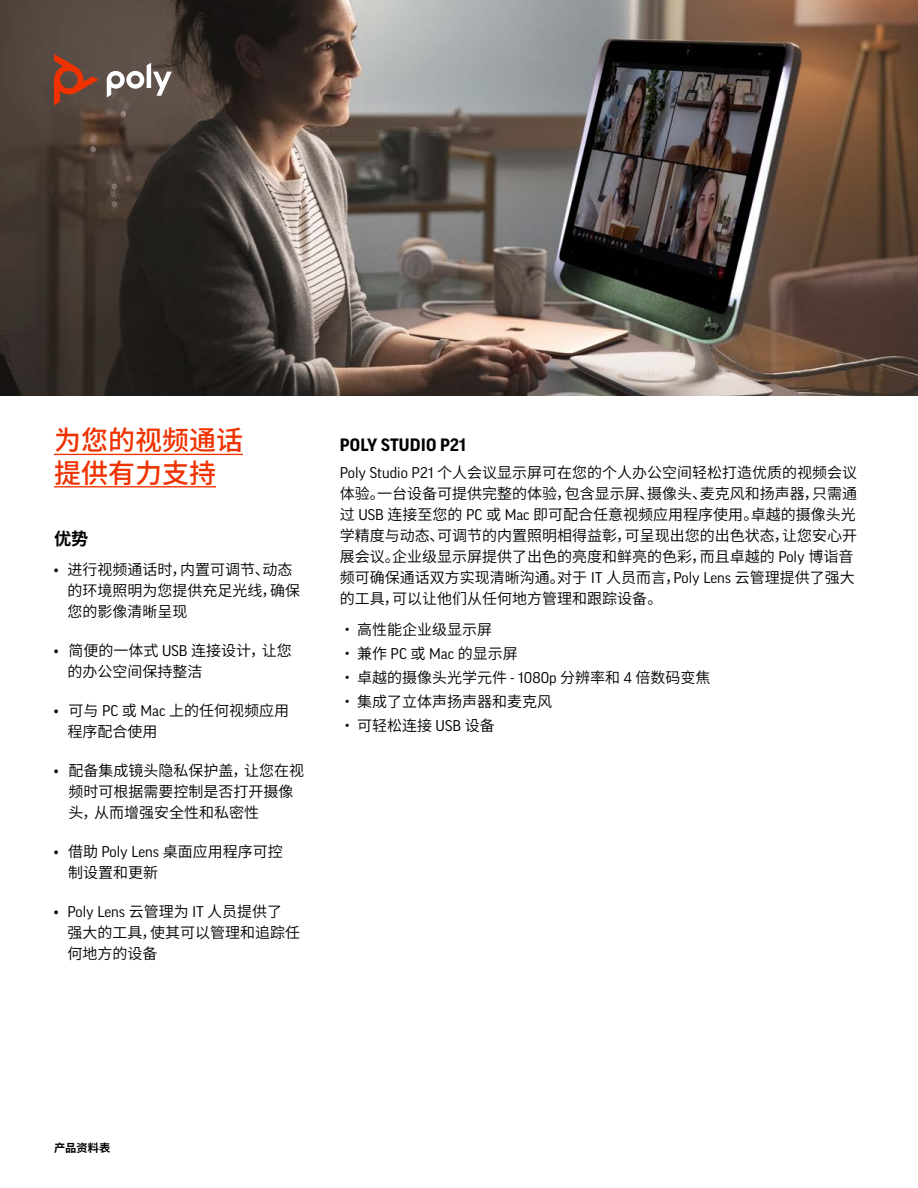
<style>
.page{position:relative;width:918px;height:1188px;background:#fff}
.page>*{position:absolute;margin:0;border:0;box-sizing:border-box;transform-origin:0 0}
.t1{font:500 27px/32.4px "Source Han Sans CN";color:#ef3200}
.t2{font:700 17.25px "Good Pro";letter-spacing:.01em;color:#000}
.t3{font:700 17.25px "Source Han Sans CN";color:#000}
.t4{font:15px/21px "Source Han Sans CN";color:#000}
.t5{font:15px "Good Pro";color:#000}
.t6{font:700 11.25px "Source Han Sans CN";color:#000}
.s1{font-family:"Good Pro"}
.s2{font-family:"Source Han Sans CN"}
</style>
<div class="page">
<img style="left:0;top:0;width:918px;height:396px">
<hr style="left:54px;top:454px;width:189px;height:1px;background:#ef3200">
<hr style="left:54px;top:486px;width:162px;height:1px;background:#ef3200">
<svg style="left:107px;top:63px;width:65px;height:34px"></svg>
<svg style="left:54px;top:54px;width:44px;height:51px;background:#89432d"></svg>
<h1 class="t1" style="left:54px;top:425px;width:190px">为您的视频通话提供有力支持</h1>
<p class="t3" style="left:54px;top:529px;width:36px">优势</p>
<p class="t4" style="left:68px;top:559px;width:234px;text-indent:-14px"><span class="s1">•</span> 进行视频通话时，内置可调节、动态的环境照明为您提供充足光线，确保您的影像清晰呈现</p>
<p class="t4" style="left:68px;top:640px;width:226px;text-indent:-14px"><span class="s1">•</span> 简便的一体式 <span class="s1">USB</span> 连接设计，让您的办公空间保持整洁</p>
<p class="t4" style="left:68px;top:700px;width:223px;text-indent:-14px"><span class="s1">•</span> 可与 <span class="s1">PC</span> 或 <span class="s1">Mac</span> 上的任何视频应用程序配合使用</p>
<p class="t4" style="left:68px;top:760px;width:237px;text-indent:-14px"><span class="s1">•</span> 配备集成镜头隐私保护盖，让您在视频时可根据需要控制是否打开摄像头，从而增强安全性和私密性</p>
<p class="t4" style="left:68px;top:841px;width:216px;text-indent:-14px"><span class="s1">•</span> 借助 <span class="s1">Poly Lens</span> 桌面应用程序可控制设置和更新</p>
<p class="t5" style="left:54px;top:903px;width:230px">• Poly Lens <span class="s2">云管理为</span> IT <span class="s2">人员提供了</span></p>
<p class="t4" style="left:68px;top:922px;width:234px">强大的工具，使其可以管理和追踪任何地方的设备</p>
<p class="t2" style="left:340px;top:435px;width:128px">POLY STUDIO P21</p>
<p class="t4" style="left:340px;top:462px;width:519px"><span class="s1">Poly Studio P21</span> 个人会议显示屏可在您的个人办公空间轻松打造优质的视频会议体验。一台设备可提供完整的体验，包含显示屏、摄像头、麦克风和扬声器，只需通过 <span class="s1">USB</span> 连接至您的 <span class="s1">PC</span> 或 <span class="s1">Mac</span> 即可配合任意视频应用程序使用。卓越的摄像头光学精度与动态、可调节的内置照明相得益彰，可呈现出您的出色状态，让您安心开展会议。企业级显示屏提供了出色的亮度和鲜亮的色彩，而且卓越的 <span class="s1">Poly</span> 博诣音频可确保通话双方实现清晰沟通。对于 <span class="s1">IT</span> 人员而言，<span class="s1">Poly Lens</span> 云管理提供了强大的工具，可以让他们从任何地方管理和跟踪设备。</p>
<p class="t4" style="left:340px;top:619px;width:154px">• 高性能企业级显示屏</p>
<p class="t4" style="left:340px;top:643px;width:180px">• 兼作 <span class="s1">PC</span> 或 <span class="s1">Mac</span> 的显示屏</p>
<p class="t4" style="left:340px;top:667px;width:372px">• 卓越的摄像头光学元件 <span class="s1">- 1080p</span> 分辨率和 <span class="s1">4</span> 倍数码变焦</p>
<p class="t4" style="left:340px;top:691px;width:214px">• 集成了立体声扬声器和麦克风</p>
<p class="t4" style="left:340px;top:715px;width:156px">• 可轻松连接 <span class="s1">USB</span> 设备</p>
<p class="t6" style="left:54px;top:1141px;width:58px">产品资料表</p>
</div>
